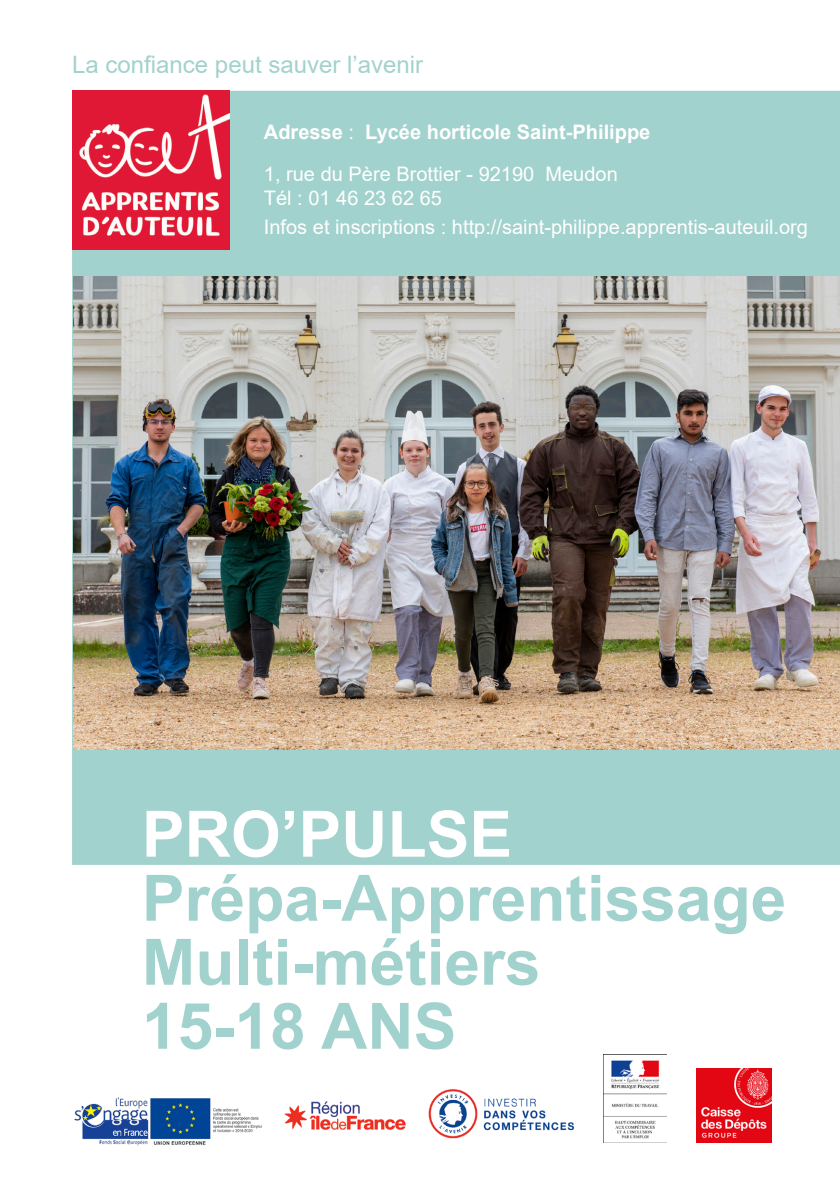
<style>
.page{position:relative;width:840px;height:1191px;background:#fff}
.page>*{position:absolute;margin:0;border:0;box-sizing:border-box;transform-origin:0 0}
.t1{font:700 64px "Arial";color:#a2d2cd}
.t2{font:700 64px "Arial";color:#fff}
.t3{font:24px "Arial";color:#a2d2cd}
.t4{font:20px "Arial";color:#fff}
.t5{font:700 20px "Arial";color:#fff}
.s1{font-weight:400}
</style>
<div class="page">
<div style="left:73px;top:92px;width:765px;height:772px;background:#a2d2cd"></div>
<img style="left:74px;top:277px;width:765px;height:472px">
<img style="left:72px;top:91px;width:158px;height:158px">
<img style="left:428px;top:1089px;width:146px;height:50px">
<img style="left:284px;top:1101px;width:122px;height:30px">
<img style="left:603px;top:1054px;width:63px;height:88px">
<img style="left:696px;top:1068px;width:75px;height:74px">
<img style="left:74px;top:1097px;width:188px;height:49px">
<p class="t3" style="left:72px;top:48px;width:352px">La confiance peut sauver l’avenir</p>
<p class="t5" style="left:264px;top:118px;width:388px">Adresse <span class="s1">:</span> Lycée horticole Saint-Philippe</p>
<p class="t4" style="left:264px;top:160px;width:355px">1, rue du Père Brottier - 92190 Meudon</p>
<p class="t4" style="left:264px;top:184px;width:179px">Tél : 01 46 23 62 65</p>
<p class="t4" style="left:264px;top:213px;width:545px">Infos et inscriptions : http://saint-philippe.apprentis-auteuil.org</p>
<p class="t2" style="left:142px;top:789px;width:371px">PRO’PULSE</p>
<p class="t1" style="left:142px;top:853px;width:645px">Prépa-Apprentissage</p>
<p class="t1" style="left:142px;top:917px;width:400px">Multi-métiers</p>
<p class="t1" style="left:142px;top:981px;width:316px">15-18 ANS</p>
</div>
